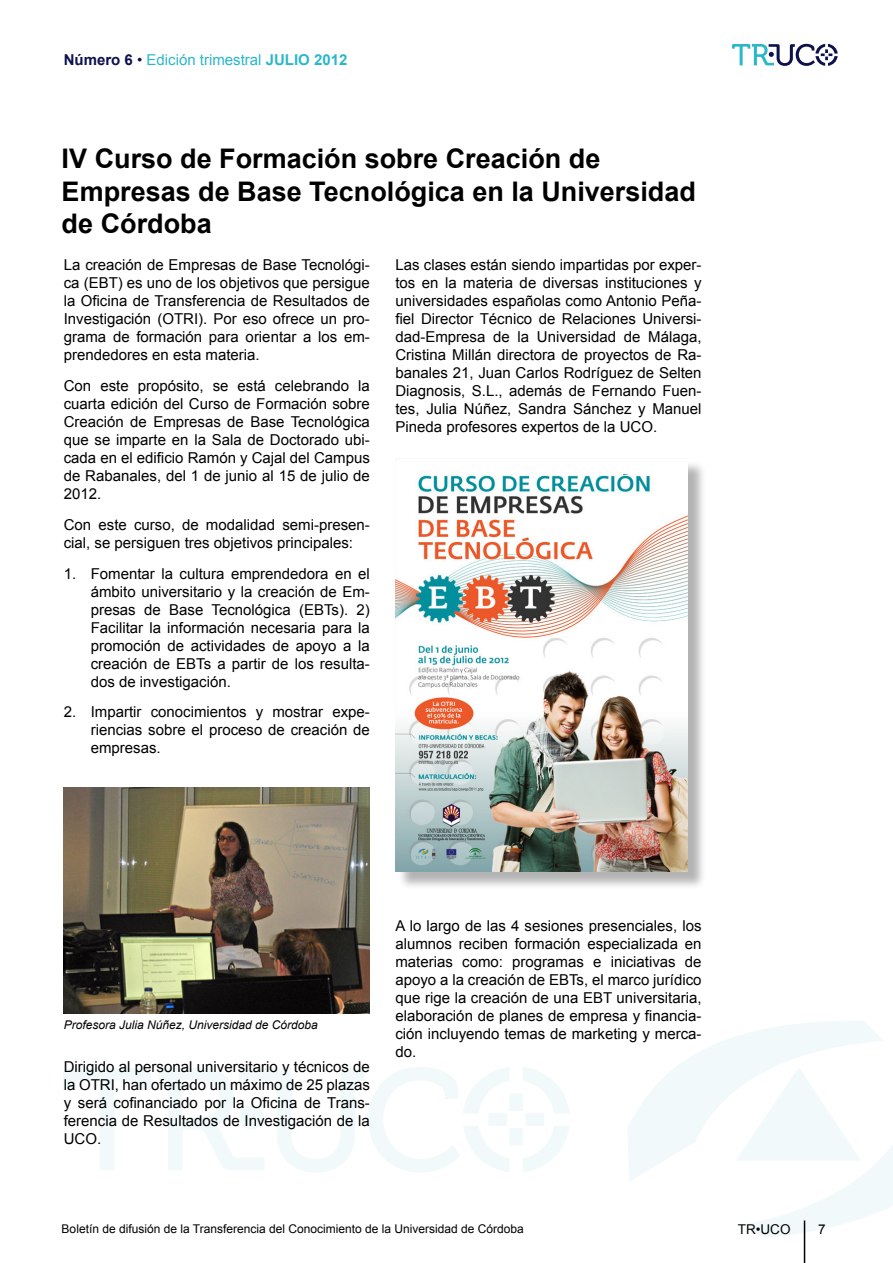
<style>
.page{position:relative;width:893px;height:1263px;background:#fff}
.page>*{position:absolute;margin:0;border:0;box-sizing:border-box;transform-origin:0 0}
.t1{font:700 27px/32.4px "Arial";color:#000}
.t2{font:15px/18px "Arial";color:#000;text-align:justify}
.t3{font:15px "Arial";color:#2ab7c9}
.t4{font:13.5px "Arial";color:#000}
.t5{font:12px "Arial";color:#000}
.t6{font:italic 12px "Arial";color:#000}
.s1{font-weight:700;color:#0d114c}
.s2{color:#0d114c}
.s3{font-weight:700}
</style>
<div class="page">
<svg style="left:63px;top:1021px;width:830px;height:216px"></svg>
<hr style="left:804px;top:1220px;width:1px;height:43px;background:#000">
<div style="left:398px;top:460px;width:309px;height:430px;background:#000;opacity:.3"></div>
<img style="left:395px;top:460px;width:293px;height:411px">
<img style="left:64px;top:788px;width:306px;height:225px">
<svg style="left:732px;top:44px;width:106px;height:22px"></svg>
<p class="t3" style="left:64px;top:50px;width:285px"><span class="s1">Número 6</span> <span class="s2">•</span> Edición trimestral <span class="s3">JULIO 2012</span></p>
<h1 class="t1" style="left:62px;top:144px;width:636px">Iv curso de formación sobre creación de empresas de base tecnológica en la universidad de córdoba</h1>
<p class="t2" style="left:64px;top:256px;width:308px">La creación de Empresas de Base Tecnológi&shy;ca (EBT) es uno de los objetivos que persigue la Oficina de Transferencia de Resultados de Investigación (OTRI). Por eso ofrece un pro&shy;grama de formación para orientar a los em&shy;prendedores en esta materia.</p>
<p class="t2" style="left:64px;top:377px;width:308px">Con este propósito, se está celebrando la cuarta edición del Curso de Formación sobre Creación de Empresas de Base Tecnológica que se imparte en la Sala de Doctorado ubi&shy;cada en el edificio Ramón y Cajal del Campus de Rabanales, del 1 de junio al 15 de julio de 2012.</p>
<p class="t2" style="left:64px;top:516px;width:308px">Con este curso, de modalidad semi-presen&shy;cial, se persiguen tres objetivos principales:</p>
<p class="t2" style="left:91px;top:564px;width:281px;text-indent:-27px">1. Fomentar la cultura emprendedora en el ámbito universitario y la creación de Em&shy;presas de Base Tecnológica (EBTs). 2)<br>Facilitar la información necesaria para la promoción de actividades de apoyo a la creación de EBTs a partir de los resulta&shy;dos de investigación.</p>
<p class="t2" style="left:91px;top:703px;width:281px;text-indent:-27px">2. Impartir conocimientos y mostrar expe&shy;riencias sobre el proceso de creación de empresas.</p>
<p class="t2" style="left:395px;top:256px;width:308px">Las clases están siendo impartidas por exper&shy;tos en la materia de diversas instituciones y universidades españolas como Antonio Peña&shy;fiel Director Técnico de Relaciones Universi&shy;dad-Empresa de la Universidad de Málaga, Cristina Millán directora de proyectos de Ra&shy;banales 21, Juan Carlos Rodríguez de Selten Diagnosis, S.L., además de Fernando Fuen&shy;tes, Julia Núñez, Sandra Sánchez y Manuel Pineda profesores expertos de la UCO.</p>
<p class="t6" style="left:64px;top:1017px;width:256px">Profesora Julia Núñez, Universidad de Córdoba</p>
<p class="t2" style="left:64px;top:1058px;width:308px">Dirigido al personal universitario y técnicos de la OTRI, han ofertado un máximo de 25 plazas y será cofinanciado por la Oficina de Trans&shy;ferencia de Resultados de Investigación de la UCO.</p>
<p class="t2" style="left:395px;top:917px;width:308px">A lo largo de las 4 sesiones presenciales, los alumnos reciben formación especializada en materias como: programas e iniciativas de apoyo a la creación de EBTs, el marco jurídico que rige la creación de una EBT universitaria, elaboración de planes de empresa y financia&shy;ción incluyendo temas de marketing y merca&shy;do.</p>
<p class="t5" style="left:62px;top:1220px;width:464px">Boletín de difusión de la Transferencia del Conocimiento de la Universidad de Córdoba</p>
<p class="t4" style="left:738px;top:1220px;width:54px">TR•UCO</p>
<p class="t4" style="left:818px;top:1220px;width:9px">7</p>
</div>
